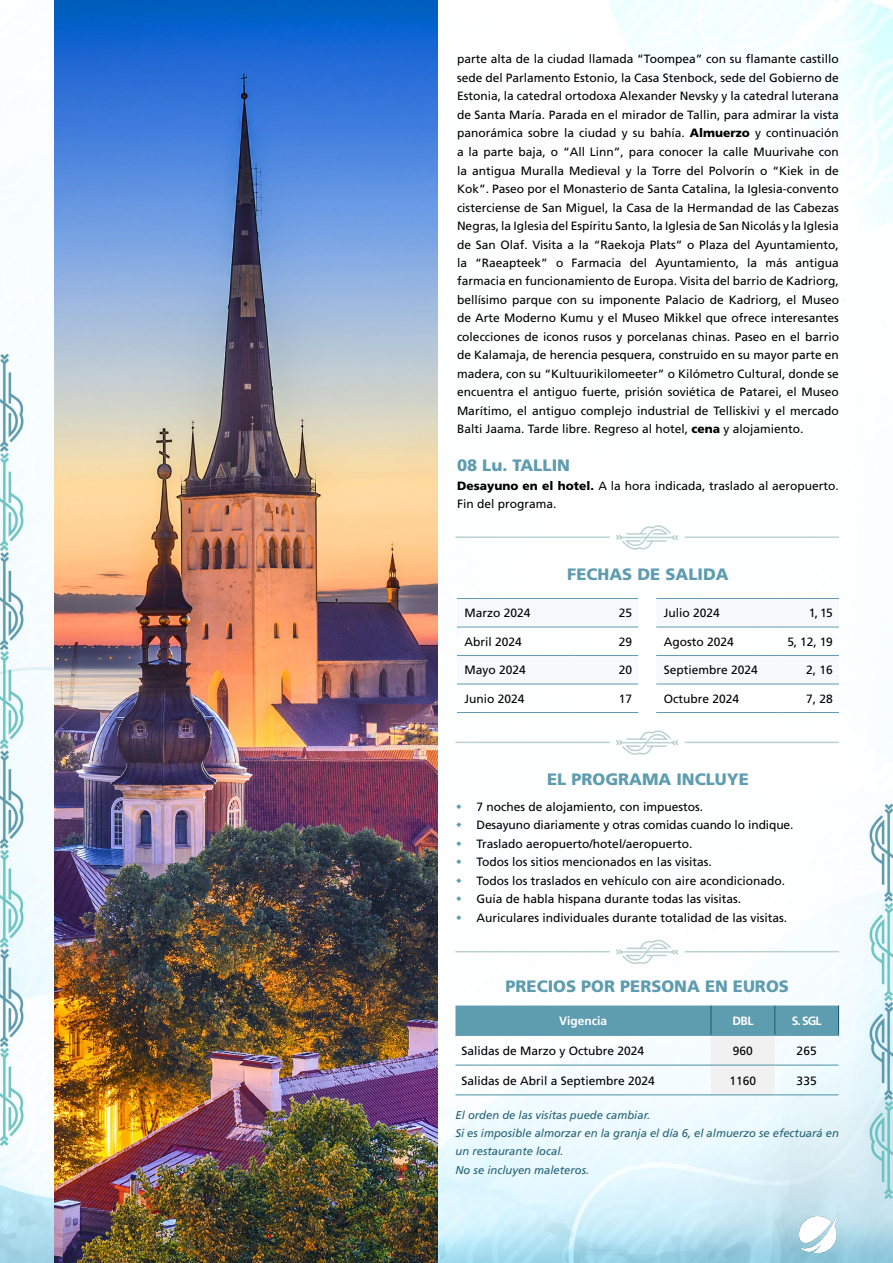
<style>
.page{position:relative;width:893px;height:1263px;background:#fff}
.page>*{position:absolute;margin:0;border:0;box-sizing:border-box;transform-origin:0 0}
.t1{font:900 16.5px "Frutiger";color:#5e9cb0}
.t2{font:12px/18.5px "Frutiger";color:#000}
.t3{font:700 12px "Frutiger";color:#fff}
.t4{font:italic 11.25px/18.1px "Frutiger";color:#226074}
.s1{font-weight:900}
</style>
<div class="page">
<img style="left:0;top:0;width:893px;height:1263px">
<img style="left:800px;top:1210px;width:39px;height:43px">
<svg style="left:457px;top:598px;width:382px;height:86px"></svg>
<hr style="left:457px;top:598px;width:119px;height:1px;background:#5e9cb0">
<hr style="left:576px;top:598px;width:62px;height:1px;background:#5e9cb0">
<hr style="left:457px;top:627px;width:119px;height:1px;background:#5e9cb0">
<hr style="left:576px;top:627px;width:62px;height:1px;background:#5e9cb0">
<hr style="left:457px;top:655px;width:119px;height:1px;background:#5e9cb0">
<hr style="left:576px;top:655px;width:62px;height:1px;background:#5e9cb0">
<hr style="left:457px;top:684px;width:119px;height:1px;background:#5e9cb0">
<hr style="left:576px;top:684px;width:62px;height:1px;background:#5e9cb0">
<hr style="left:457px;top:712px;width:119px;height:1px;background:#5e9cb0">
<hr style="left:576px;top:712px;width:62px;height:1px;background:#5e9cb0">
<hr style="left:656px;top:598px;width:124px;height:1px;background:#5e9cb0">
<hr style="left:780px;top:598px;width:59px;height:1px;background:#5e9cb0">
<hr style="left:656px;top:627px;width:124px;height:1px;background:#5e9cb0">
<hr style="left:780px;top:627px;width:59px;height:1px;background:#5e9cb0">
<hr style="left:656px;top:655px;width:124px;height:1px;background:#5e9cb0">
<hr style="left:780px;top:655px;width:59px;height:1px;background:#5e9cb0">
<hr style="left:656px;top:684px;width:124px;height:1px;background:#5e9cb0">
<hr style="left:780px;top:684px;width:59px;height:1px;background:#5e9cb0">
<hr style="left:656px;top:712px;width:124px;height:1px;background:#5e9cb0">
<hr style="left:780px;top:712px;width:59px;height:1px;background:#5e9cb0">
<svg style="left:455px;top:1005px;width:383px;height:89px"></svg>
<hr style="left:455px;top:1035px;width:256px;height:1px;background:#5e9cb0">
<hr style="left:711px;top:1035px;width:64px;height:1px;background:#5e9cb0">
<hr style="left:711px;top:1094px;width:64px;height:1px;background:#5e9cb0">
<hr style="left:775px;top:1035px;width:64px;height:1px;background:#5e9cb0">
<hr style="left:775px;top:1094px;width:63px;height:1px;background:#5e9cb0">
<hr style="left:455px;top:1064px;width:256px;height:2px;background:#5e9cb0">
<hr style="left:711px;top:1064px;width:64px;height:2px;background:#5e9cb0">
<hr style="left:775px;top:1064px;width:63px;height:2px;background:#5e9cb0">
<hr style="left:455px;top:1094px;width:256px;height:1px;background:#5e9cb0">
<hr style="left:710px;top:1005px;width:1px;height:30px;background:#226074">
<hr style="left:774px;top:1005px;width:1px;height:30px;background:#226074">
<hr style="left:838px;top:1005px;width:1px;height:30px;background:#226074">
<hr style="left:455px;top:742px;width:155px;height:1px;background:#bbd2d2">
<hr style="left:685px;top:742px;width:154px;height:1px;background:#bbd2d2">
<svg style="left:614px;top:730px;width:66px;height:26px"></svg>
<hr style="left:455px;top:536px;width:155px;height:2px;background:#bbd2d2">
<hr style="left:685px;top:536px;width:154px;height:2px;background:#bbd2d2">
<svg style="left:614px;top:525px;width:66px;height:26px"></svg>
<hr style="left:455px;top:951px;width:155px;height:1px;background:#bbd2d2">
<hr style="left:685px;top:951px;width:154px;height:1px;background:#bbd2d2">
<svg style="left:614px;top:940px;width:66px;height:25px"></svg>
<img style="left:54px;top:0;width:383px;height:1263px">
<svg style="left:456px;top:804px;width:5px;height:5px"></svg>
<svg style="left:456px;top:822px;width:5px;height:5px"></svg>
<svg style="left:456px;top:841px;width:5px;height:5px"></svg>
<svg style="left:456px;top:859px;width:5px;height:5px"></svg>
<svg style="left:456px;top:878px;width:5px;height:5px"></svg>
<svg style="left:456px;top:896px;width:5px;height:5px"></svg>
<svg style="left:456px;top:915px;width:5px;height:5px"></svg>
<p class="t2" style="left:457px;top:50px;width:383px;text-align:justify">parte alta de la ciudad llamada “Toompea” con su flamante castillo sede del Parlamento Estonio, la Casa Stenbock, sede del Gobierno de Estonia, la catedral ortodoxa Alexander Nevsky y la catedral luterana de Santa María. Parada en el mirador de Tallin, para admirar la vista panorámica sobre la ciudad y su bahía. <span class="s1">Almuerzo</span> y continuación a la parte baja, o “All Linn”, para conocer la calle Muurivahe con la antigua Muralla Medieval y la Torre del Polvorín o “Kiek in de Kok”. Paseo por el Monasterio de Santa Catalina, la Iglesia-convento cisterciense de San Miguel, la Casa de la Hermandad de las Cabezas Negras, la Iglesia del Espíritu Santo, la Iglesia de San Nicolás y la Iglesia de San Olaf. Visita a la “Raekoja Plats” o Plaza del Ayuntamiento, la “Raeapteek” o Farmacia del Ayuntamiento, la más antigua farmacia en funcionamiento de Europa. Visita del barrio de Kadriorg, bellísimo parque con su imponente Palacio de Kadriorg, el Museo de Arte Moderno Kumu y el Museo Mikkel que ofrece interesantes colecciones de iconos rusos y porcelanas chinas. Paseo en el barrio de Kalamaja, de herencia pesquera, construido en su mayor parte en madera, con su “Kultuurikilomeeter” o Kilómetro Cultural, donde se encuentra el antiguo fuerte, prisión soviética de Patarei, el Museo Marítimo, el antiguo complejo industrial de Telliskivi y el mercado Balti Jaama. Tarde libre. Regreso al hotel, <span class="s1">cena</span> y alojamiento.</p>
<h1 class="t1" style="left:457px;top:455px;width:115px">08 Lu. TALLIN</h1>
<p class="t2" style="left:457px;top:476px;width:383px"><span class="s1">Desayuno en el hotel.</span> A la hora indicada, traslado al aeropuerto.<br>Fin del programa.</p>
<h1 class="t1" style="left:567px;top:564px;width:163px">FECHAS DE SALIDA</h1>
<p class="t2" style="left:464px;top:604px;width:68px">Marzo 2024</p>
<p class="t2" style="left:619px;top:604px;width:15px">25</p>
<p class="t2" style="left:664px;top:604px;width:58px">Julio 2024</p>
<p class="t2" style="left:809px;top:604px;width:26px">1, 15</p>
<p class="t2" style="left:464px;top:632px;width:59px">Abril 2024</p>
<p class="t2" style="left:619px;top:632px;width:15px">29</p>
<p class="t2" style="left:664px;top:632px;width:72px">Agosto 2024</p>
<p class="t2" style="left:787px;top:632px;width:47px">5, 12, 19</p>
<p class="t2" style="left:464px;top:661px;width:63px">Mayo 2024</p>
<p class="t2" style="left:619px;top:661px;width:15px">20</p>
<p class="t2" style="left:664px;top:661px;width:96px">Septiembre 2024</p>
<p class="t2" style="left:806px;top:661px;width:28px">2, 16</p>
<p class="t2" style="left:464px;top:689px;width:62px">Junio 2024</p>
<p class="t2" style="left:619px;top:689px;width:15px">17</p>
<p class="t2" style="left:664px;top:689px;width:77px">Octubre 2024</p>
<p class="t2" style="left:806px;top:689px;width:28px">7, 28</p>
<h1 class="t1" style="left:547px;top:769px;width:203px">EL PROGRAMA INCLUYE</h1>
<p class="t2" style="left:476px;top:797px;width:318px">7 noches de alojamiento, con impuestos.<br>Desayuno diariamente y otras comidas cuando lo indique.<br>Traslado aeropuerto/hotel/aeropuerto.<br>Todos los sitios mencionados en las visitas.<br>Todos los traslados en vehículo con aire acondicionado.<br>Guía de habla hispana durante todas las visitas.<br>Auriculares individuales durante totalidad de las visitas.</p>
<h1 class="t1" style="left:506px;top:976px;width:285px">PRECIOS POR PERSONA EN EUROS</h1>
<p class="t3" style="left:559px;top:1014px;width:50px">Vigencia</p>
<p class="t3" style="left:732px;top:1014px;width:23px">DBL</p>
<p class="t3" style="left:792px;top:1014px;width:31px">S. SGL</p>
<p class="t2" style="left:461px;top:1041px;width:184px">Salidas de Marzo y Octubre 2024</p>
<p class="t2" style="left:733px;top:1041px;width:22px">960</p>
<p class="t2" style="left:797px;top:1041px;width:22px">265</p>
<p class="t2" style="left:461px;top:1071px;width:195px">Salidas de Abril a Septiembre 2024</p>
<p class="t2" style="left:729px;top:1071px;width:28px">1160</p>
<p class="t2" style="left:797px;top:1071px;width:22px">335</p>
<p class="t4" style="left:455px;top:1106px;width:385px">El orden de las visitas puede cambiar.<br>Si es imposible almorzar en la granja el día 6, el almuerzo se efectuará en un restaurante local.<br>No se incluyen maleteros.</p>
</div>
